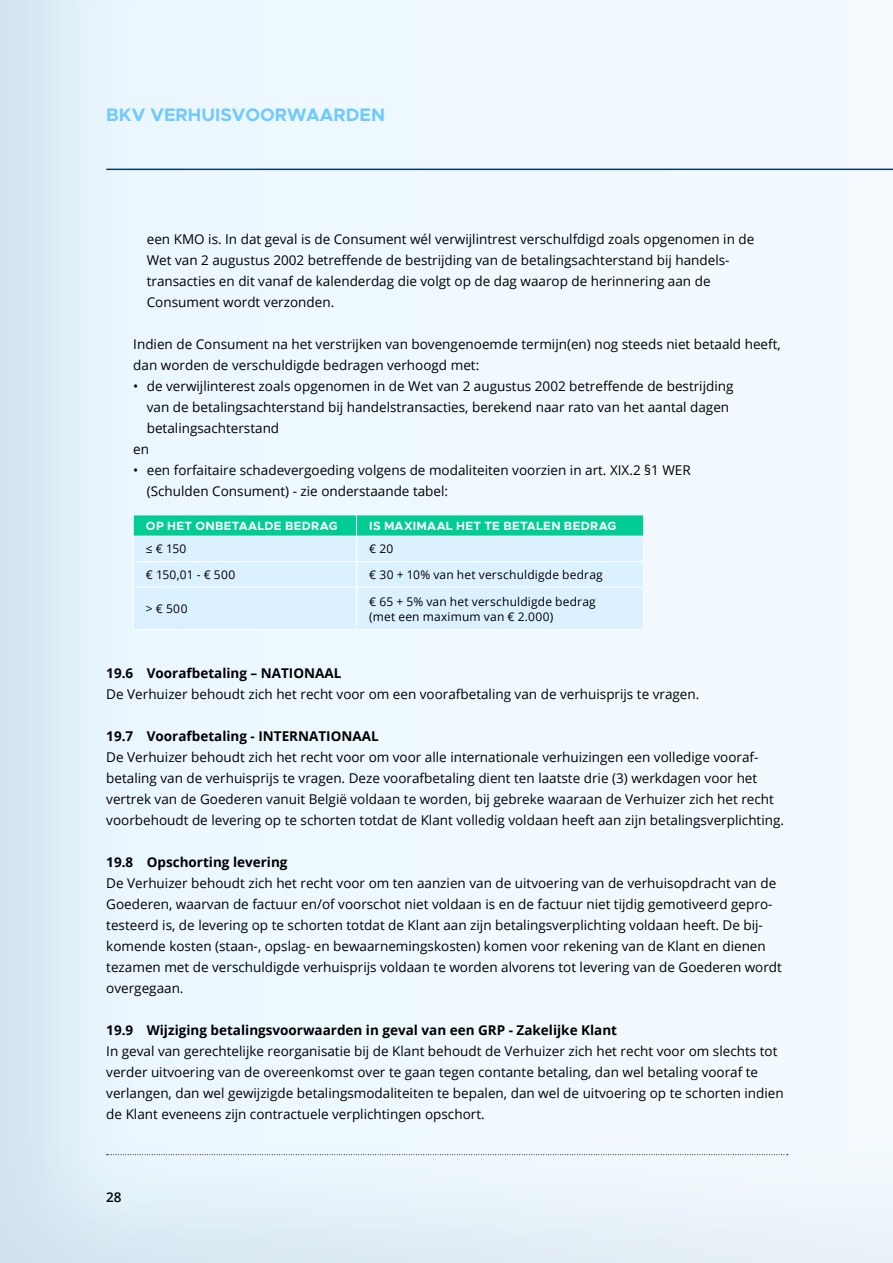
<style>
.page{position:relative;width:893px;height:1263px;background:#fff}
.page>*{position:absolute;margin:0;border:0;box-sizing:border-box;transform-origin:0 0}
.t1{font:700 18.15px "Metropolis";color:#70c9ff}
.t2{font:13.5px/21px "Open Sans";color:#000}
.t3{font:700 13.5px "Open Sans";color:#000}
.t4{font:600 13.5px "Open Sans";color:#000}
.t5{font:12px/15px "Open Sans";letter-spacing:.015em;color:#000}
.t6{font:700 12px "Metropolis";letter-spacing:.025em;color:#fff}
</style>
<div class="page">
<div style="left:0;top:0;width:893px;height:1263px;background:#053b61;opacity:.11"></div>
<hr style="left:106px;top:169px;width:787px;height:1px;background:#053b61">
<svg style="left:107px;top:1154px;width:681px;height:1px"></svg>
<div style="left:134px;top:588px;width:509px;height:41px;background:#dbf1ff"></div>
<hr style="left:133px;top:514px;width:224px;height:1px;background:#fff">
<hr style="left:357px;top:514px;width:287px;height:1px;background:#fff">
<svg style="left:133px;top:515px;width:511px;height:72px;background:#9fe7e0"></svg>
<hr style="left:133px;top:587px;width:224px;height:1px;background:#fff">
<hr style="left:133px;top:587px;width:1px;height:42px;background:#fff">
<hr style="left:357px;top:587px;width:287px;height:1px;background:#fff">
<hr style="left:356px;top:587px;width:1px;height:42px;background:#fff">
<hr style="left:643px;top:587px;width:1px;height:42px;background:#fff">
<hr style="left:133px;top:629px;width:224px;height:1px;background:#fff">
<hr style="left:357px;top:629px;width:287px;height:1px;background:#fff">
<h1 class="t1" style="left:106px;top:103px;width:280px">BKV VERHUISVOORWAARDEN</h1>
<p class="t2" style="left:147px;top:228px;width:609px">een KMO is. In dat geval is de Consument wél verwijlintrest verschulfdigd zoals opgenomen in de Wet van 2 augustus 2002 betreffende de bestrijding van de betalingsachterstand bij handels&shy;transacties en dit vanaf de kalenderdag die volgt op de dag waarop de herinnering aan de Consument wordt verzonden.</p>
<p class="t2" style="left:133px;top:333px;width:649px">Indien de Consument na het verstrijken van bovengenoemde termijn(en) nog steeds niet betaald heeft, dan worden de verschuldigde bedragen verhoogd met:</p>
<p class="t2" style="left:133px;top:375px;width:602px">• de verwijlinterest zoals opgenomen in de Wet van 2 augustus 2002 betreffende de bestrijding</p>
<p class="t2" style="left:147px;top:396px;width:584px">van de betalingsachterstand bij handelstransacties, berekend naar rato van het aantal dagen</p>
<p class="t2" style="left:147px;top:417px;width:134px">betalingsachterstand</p>
<p class="t2" style="left:133px;top:438px;width:17px">en</p>
<p class="t2" style="left:147px;top:459px;width:545px;text-indent:-14px">• een forfaitaire schadevergoeding volgens de modaliteiten voorzien in art. XIX.2 §1 WER (Schulden Consument) - zie onderstaande tabel:</p>
<p class="t6" style="left:146px;top:518px;width:193px">OP HET ONBETAALDE BEDRAG</p>
<p class="t6" style="left:369px;top:518px;width:249px">IS MAXIMAAL HET TE BETALEN BEDRAG</p>
<p class="t5" style="left:146px;top:541px;width:42px">≤ € 150</p>
<p class="t5" style="left:369px;top:541px;width:26px">€ 20</p>
<p class="t5" style="left:146px;top:567px;width:91px">€ 150,01 - € 500</p>
<p class="t5" style="left:369px;top:567px;width:235px">€ 30 + 10% van het verschuldigde bedrag</p>
<p class="t5" style="left:146px;top:601px;width:43px">&gt; € 500</p>
<p class="t5" style="left:369px;top:593px;width:228px">€ 65 + 5% van het verschuldigde bedrag (met een maximum van € 2.000)</p>
<p class="t3" style="left:106px;top:663px;width:237px">19.6 Voorafbetaling – NATIONAAL</p>
<p class="t2" style="left:106px;top:683px;width:595px">De Verhuizer behoudt zich het recht voor om een voorafbetaling van de verhuisprijs te vragen.</p>
<p class="t3" style="left:106px;top:726px;width:274px">19.7 Voorafbetaling - INTERNATIONAAL</p>
<p class="t2" style="left:106px;top:746px;width:679px">De Verhuizer behoudt zich het recht voor om voor alle internationale verhuizingen een volledige vooraf&shy;betaling van de verhuisprijs te vragen. Deze voorafbetaling dient ten laatste drie (3) werkdagen voor het vertrek van de Goederen vanuit België voldaan te worden, bij gebreke waaraan de Verhuizer zich het recht voorbehoudt de levering op te schorten totdat de Klant volledig voldaan heeft aan zijn betalingsverplichting.</p>
<p class="t3" style="left:106px;top:852px;width:183px">19.8 Opschorting levering</p>
<p class="t2" style="left:106px;top:872px;width:677px">De Verhuizer behoudt zich het recht voor om ten aanzien van de uitvoering van de verhuisopdracht van de Goederen, waarvan de factuur en/of voorschot niet voldaan is en de factuur niet tijdig gemotiveerd gepro&shy;testeerd is, de levering op te schorten totdat de Klant aan zijn betalingsverplichting voldaan heeft. De bij&shy;komende kosten (staan-, opslag- en bewaarnemingskosten) komen voor rekening van de Klant en dienen tezamen met de verschuldigde verhuisprijs voldaan te worden alvorens tot levering van de Goederen wordt overgegaan.</p>
<p class="t3" style="left:106px;top:1020px;width:512px">19.9 Wijziging betalingsvoorwaarden in geval van een GRP - Zakelijke Klant</p>
<p class="t2" style="left:106px;top:1040px;width:679px">In geval van gerechtelijke reorganisatie bij de Klant behoudt de Verhuizer zich het recht voor om slechts tot verder uitvoering van de overeenkomst over te gaan tegen contante betaling, dan wel betaling vooraf te verlangen, dan wel gewijzigde betalingsmodaliteiten te bepalen, dan wel de uitvoering op te schorten indien de Klant eveneens zijn contractuele verplichtingen opschort.</p>
<p class="t4" style="left:106px;top:1188px;width:17px">28</p>
</div>
